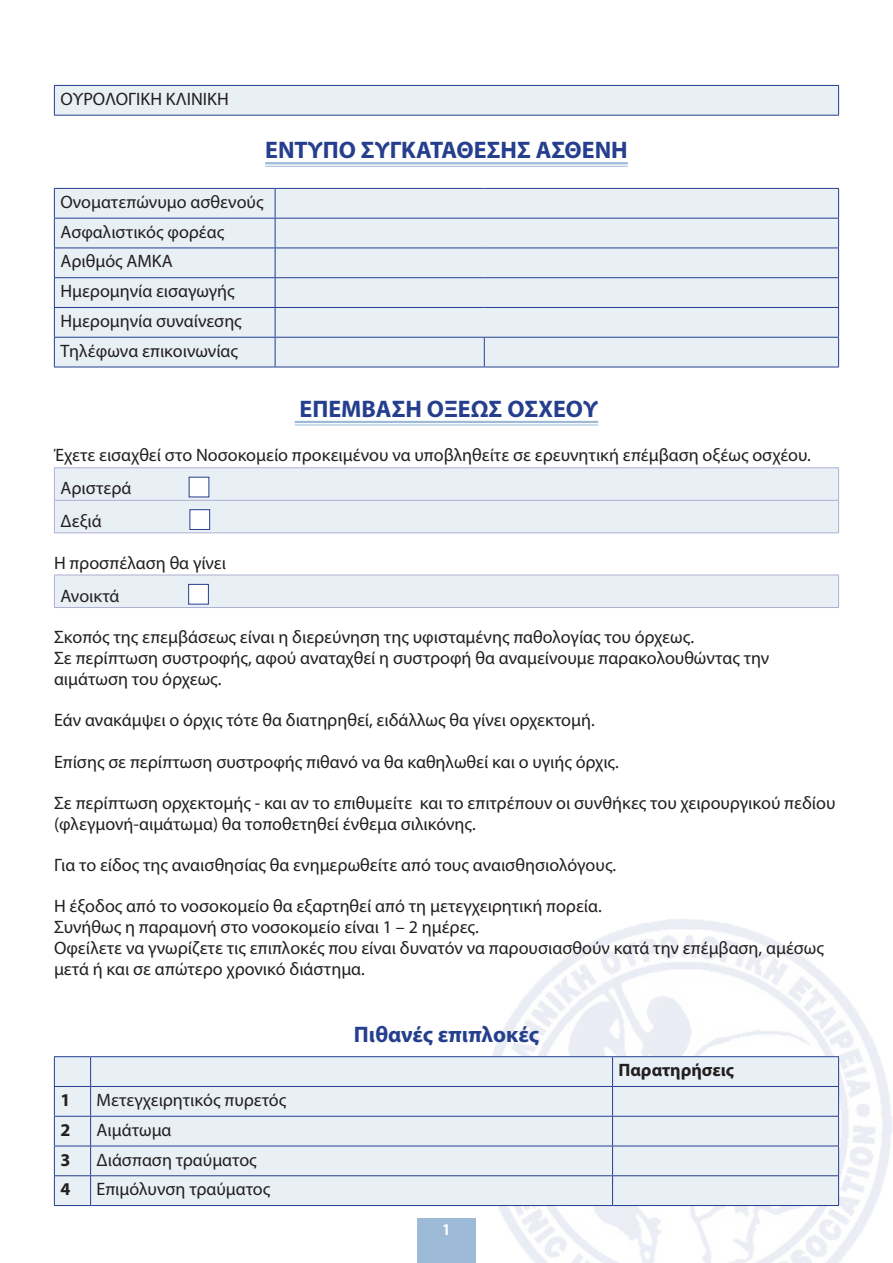
<style>
.page{position:relative;width:893px;height:1263px;background:#fff}
.page>*{position:absolute;margin:0;border:0;box-sizing:border-box;transform-origin:0 0}
.t1{font:700 24px "Myriad Pro";color:#253f8e}
.t2{font:700 22.5px "Myriad Pro";color:#253f8e}
.t3{font:18px/20.7px "Myriad Pro";color:#231f20}
.t4{font:700 18px "Myriad Pro";color:#231f20}
.t5{font:700 condensed 16.5px "Myriad Pro";color:#fff}
</style>
<div class="page">
<img style="left:492px;top:919px;width:400px;height:344px">
<div style="left:417px;top:1218px;width:59px;height:45px;background:#9dbbd7"></div>
<hr style="left:265px;top:162px;width:363px;height:2px;background:#9dbbd7">
<hr style="left:265px;top:166px;width:363px;height:1px;background:#9dbbd7">
<hr style="left:295px;top:421px;width:303px;height:2px;background:#9dbbd7">
<hr style="left:295px;top:425px;width:303px;height:1px;background:#9dbbd7">
<div style="left:54px;top:85px;width:785px;height:30px;background:#e8f0f6"></div>
<hr style="left:54px;top:85px;width:785px;height:1px;background:#253f8e">
<svg style="left:54px;top:86px;width:1px;height:29px"></svg>
<svg style="left:838px;top:86px;width:1px;height:29px"></svg>
<hr style="left:54px;top:115px;width:785px;height:1px;background:#253f8e">
<div style="left:55px;top:189px;width:783px;height:178px;background:#e8f0f6"></div>
<hr style="left:54px;top:188px;width:221px;height:1px;background:#253f8e">
<hr style="left:275px;top:188px;width:209px;height:1px;background:#253f8e">
<hr style="left:484px;top:188px;width:355px;height:1px;background:#253f8e">
<hr style="left:54px;top:218px;width:221px;height:1px;background:#253f8e">
<hr style="left:275px;top:218px;width:209px;height:1px;background:#253f8e">
<hr style="left:484px;top:218px;width:355px;height:1px;background:#253f8e">
<hr style="left:54px;top:248px;width:221px;height:1px;background:#253f8e">
<hr style="left:275px;top:248px;width:209px;height:1px;background:#253f8e">
<hr style="left:484px;top:248px;width:355px;height:1px;background:#253f8e">
<hr style="left:54px;top:277px;width:221px;height:1px;background:#253f8e">
<hr style="left:275px;top:277px;width:209px;height:1px;background:#253f8e">
<hr style="left:484px;top:277px;width:355px;height:1px;background:#253f8e">
<hr style="left:54px;top:307px;width:221px;height:1px;background:#253f8e">
<hr style="left:275px;top:307px;width:209px;height:1px;background:#253f8e">
<hr style="left:484px;top:307px;width:355px;height:1px;background:#253f8e">
<hr style="left:54px;top:337px;width:221px;height:1px;background:#253f8e">
<svg style="left:54px;top:189px;width:1px;height:178px"></svg>
<hr style="left:275px;top:337px;width:209px;height:1px;background:#253f8e">
<svg style="left:275px;top:189px;width:1px;height:178px"></svg>
<hr style="left:484px;top:337px;width:355px;height:1px;background:#253f8e">
<svg style="left:484px;top:338px;width:1px;height:29px"></svg>
<svg style="left:838px;top:189px;width:1px;height:178px"></svg>
<hr style="left:54px;top:367px;width:221px;height:1px;background:#253f8e">
<hr style="left:275px;top:367px;width:209px;height:1px;background:#253f8e">
<hr style="left:484px;top:367px;width:355px;height:1px;background:#253f8e">
<div style="left:55px;top:468px;width:783px;height:64px;background:#e8f0f6"></div>
<hr style="left:54px;top:467px;width:785px;height:1px;background:#afb0d2">
<hr style="left:54px;top:468px;width:1px;height:32px;background:#afb0d2">
<hr style="left:838px;top:468px;width:1px;height:32px;background:#afb0d2">
<hr style="left:54px;top:500px;width:785px;height:1px;background:#afb0d2">
<hr style="left:54px;top:501px;width:1px;height:31px;background:#afb0d2">
<hr style="left:838px;top:501px;width:1px;height:31px;background:#afb0d2">
<hr style="left:54px;top:532px;width:785px;height:1px;background:#afb0d2">
<div style="left:189px;top:477px;width:20px;height:20px;background:#fff"></div>
<div style="left:190px;top:509px;width:20px;height:21px;background:#fff;border:1px solid #253f8e"></div>
<div style="left:54px;top:575px;width:785px;height:32px;background:#e8f0f6"></div>
<hr style="left:54px;top:575px;width:785px;height:1px;background:#afb0d2">
<hr style="left:54px;top:575px;width:1px;height:32px;background:#afb0d2">
<hr style="left:838px;top:575px;width:1px;height:32px;background:#afb0d2">
<hr style="left:54px;top:607px;width:785px;height:1px;background:#afb0d2">
<div style="left:188px;top:584px;width:21px;height:20px;background:#fff;border:1px solid #253f8e"></div>
<div style="left:55px;top:1057px;width:783px;height:148px;background:#e8f0f6"></div>
<hr style="left:54px;top:1056px;width:37px;height:1px;background:#253f8e">
<hr style="left:91px;top:1056px;width:522px;height:1px;background:#253f8e">
<hr style="left:613px;top:1056px;width:226px;height:1px;background:#253f8e">
<hr style="left:54px;top:1086px;width:37px;height:1px;background:#253f8e">
<hr style="left:91px;top:1086px;width:522px;height:1px;background:#253f8e">
<hr style="left:613px;top:1086px;width:226px;height:1px;background:#253f8e">
<hr style="left:54px;top:1116px;width:37px;height:1px;background:#253f8e">
<hr style="left:91px;top:1116px;width:522px;height:1px;background:#253f8e">
<hr style="left:613px;top:1116px;width:226px;height:1px;background:#253f8e">
<hr style="left:54px;top:1145px;width:37px;height:1px;background:#253f8e">
<hr style="left:91px;top:1145px;width:522px;height:1px;background:#253f8e">
<hr style="left:613px;top:1145px;width:226px;height:1px;background:#253f8e">
<hr style="left:54px;top:1175px;width:37px;height:1px;background:#253f8e">
<svg style="left:54px;top:1057px;width:1px;height:148px"></svg>
<hr style="left:91px;top:1175px;width:522px;height:1px;background:#253f8e">
<svg style="left:90px;top:1057px;width:1px;height:148px"></svg>
<hr style="left:613px;top:1175px;width:226px;height:1px;background:#253f8e">
<svg style="left:612px;top:1057px;width:1px;height:148px"></svg>
<svg style="left:838px;top:1057px;width:1px;height:148px"></svg>
<hr style="left:54px;top:1205px;width:37px;height:1px;background:#253f8e">
<hr style="left:91px;top:1205px;width:522px;height:1px;background:#253f8e">
<hr style="left:613px;top:1205px;width:226px;height:1px;background:#253f8e">
<p class="t3" style="left:60px;top:88px;width:170px">ΟΥΡΟΛΟΓΙΚΗ ΚΛΙΝΙΚΗ</p>
<p class="t1" style="left:265px;top:134px;width:364px">ΕΝΤΥΠΟ ΣΥΓΚΑΤΑΘΕΣΗΣ ΑΣΘΕΝΗ</p>
<p class="t3" style="left:60px;top:191px;width:205px">Ονοματεπώνυμο ασθενούς</p>
<p class="t3" style="left:60px;top:221px;width:165px">Ασφαλιστικός φορέας</p>
<p class="t3" style="left:60px;top:251px;width:114px">Αριθμός ΑΜΚΑ</p>
<p class="t3" style="left:60px;top:281px;width:176px">Ημερομηνία εισαγωγής</p>
<p class="t3" style="left:60px;top:310px;width:183px">Ημερομηνία συναίνεσης</p>
<p class="t3" style="left:60px;top:340px;width:179px">Τηλέφωνα επικοινωνίας</p>
<p class="t1" style="left:300px;top:393px;width:300px">ΕΠΕΜΒΑΣΗ ΟΞΕΩΣ ΟΣΧΕΟΥ</p>
<p class="t3" style="left:54px;top:445px;width:758px">Έχετε εισαχθεί στο Νοσοκομείο προκειμένου να υποβληθείτε σε ερευνητική επέμβαση οξέως οσχέου.</p>
<p class="t3" style="left:60px;top:478px;width:73px">Αριστερά</p>
<p class="t3" style="left:60px;top:510px;width:43px">Δεξιά</p>
<p class="t3" style="left:54px;top:552px;width:174px">Η προσπέλαση θα γίνει</p>
<p class="t3" style="left:60px;top:585px;width:61px">Ανοικτά</p>
<p class="t3" style="left:54px;top:627px;width:641px">Σκοπός της επεμβάσεως είναι η διερεύνηση της υφισταμένης παθολογίας του όρχεως.</p>
<p class="t3" style="left:54px;top:647px;width:717px">Σε περίπτωση συστροφής, αφού αναταχθεί η συστροφή θα αναμείνουμε παρακολουθώντας την αιμάτωση του όρχεως.</p>
<p class="t3" style="left:54px;top:709px;width:542px">Εάν ανακάμψει ο όρχις τότε θα διατηρηθεί, ειδάλλως θα γίνει ορχεκτομή.</p>
<p class="t3" style="left:54px;top:751px;width:566px">Επίσης σε περίπτωση συστροφής πιθανό να θα καθηλωθεί και ο υγιής όρχις.</p>
<p class="t3" style="left:54px;top:792px;width:783px">Σε περίπτωση ορχεκτομής - και αν το επιθυμείτε και το επιτρέπουν οι συνθήκες του χειρουργικού πεδίου (φλεγμονή-αιμάτωμα) θα τοποθετηθεί ένθεμα σιλικόνης.</p>
<p class="t3" style="left:54px;top:854px;width:564px">Για το είδος της αναισθησίας θα ενημερωθείτε από τους αναισθησιολόγους.</p>
<p class="t3" style="left:54px;top:896px;width:549px">Η έξοδος από το νοσοκομείο θα εξαρτηθεί από τη μετεγχειρητική πορεία.</p>
<p class="t3" style="left:54px;top:916px;width:426px">Συνήθως η παραμονή στο νοσοκομείο είναι 1 – 2 ημέρες.</p>
<p class="t3" style="left:54px;top:937px;width:771px">Οφείλετε να γνωρίζετε τις επιπλοκές που είναι δυνατόν να παρουσιασθούν κατά την επέμβαση, αμέσως μετά ή και σε απώτερο χρονικό διάστημα.</p>
<p class="t4" style="left:60px;top:1088px;width:11px">1</p>
<p class="t3" style="left:97px;top:1089px;width:191px">Μετεγχειρητικός πυρετός</p>
<p class="t4" style="left:60px;top:1118px;width:11px">2</p>
<p class="t3" style="left:97px;top:1119px;width:76px">Αιμάτωμα</p>
<p class="t4" style="left:60px;top:1148px;width:11px">3</p>
<p class="t3" style="left:97px;top:1149px;width:162px">Διάσπαση τραύματος</p>
<p class="t4" style="left:60px;top:1177px;width:11px">4</p>
<p class="t3" style="left:97px;top:1178px;width:175px">Επιμόλυνση τραύματος</p>
<p class="t2" style="left:354px;top:1019px;width:187px">Πιθανές επιπλοκές</p>
<p class="t5" style="left:443px;top:1219px;width:9px">1</p>
<p class="t4" style="left:619px;top:1058px;width:117px">Παρατηρήσεις</p>
</div>
